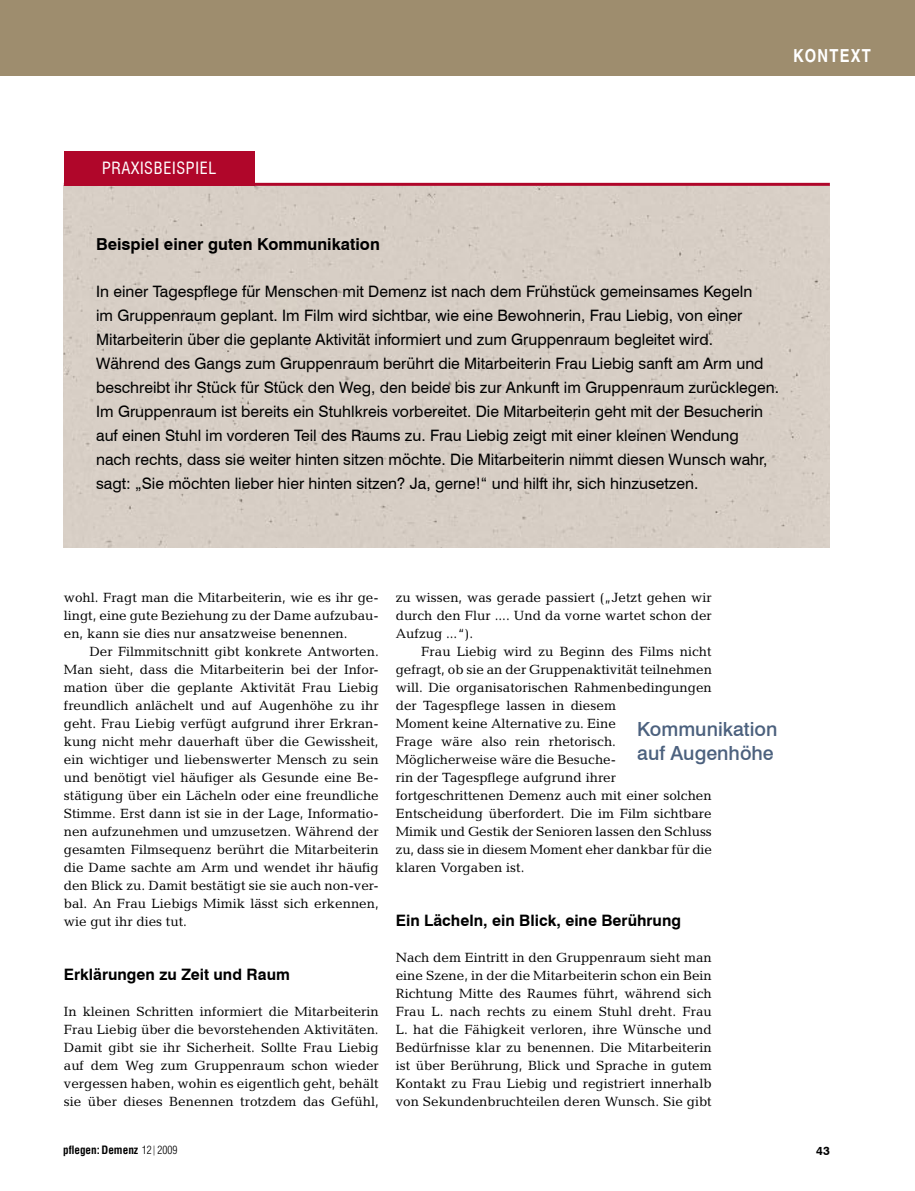
<style>
.page{position:relative;width:915px;height:1191px;background:#fff}
.page>*{position:absolute;margin:0;border:0;box-sizing:border-box;transform-origin:0 0}
.Textinsel{font:500 19.5px/24px "Swiss 721 BT";color:#4c617e}
.t1{font:700 condensed 18px "Helvetica";letter-spacing:.07em;color:#fff}
.Praxisbeispiel_Überschrift{font:700 16.5px "Swiss 721 BT";color:#000}
.t2{font:condensed 16.5px "Swiss 721 BT";letter-spacing:.04em;color:#fff}
.Praxisbeispiel_Fließtext{font:15.75px/24px "Swiss 721 BT";color:#000}
.ZÜ_1{font:700 15.75px "Swiss 721 BT";color:#000}
.Fließtext_mit_Einzug{font:13.5px/18px "Candida";color:#000;text-align:justify}
.t3{font:700 12px "Swiss 721 BT";color:#000}
.t4{font:700 condensed 11.25px "Helvetica";color:#000}
.s1{font-weight:300}
.s2{font-weight:300;font-size:9.9px}
</style>
<div class="page">
<div style="left:0;top:0;width:914px;height:76px;background:#9e8d6e"></div>
<div style="left:64px;top:186px;width:765px;height:362px;background:#d7cec5"></div>
<div style="left:64px;top:151px;width:190px;height:35px;background:#b0062a"></div>
<hr style="left:64px;top:183px;width:765px;height:3px;background:#b0062a">
<p class="t1" style="left:793px;top:45px;width:79px">KONTEXT</p>
<p class="t2" style="left:102px;top:159px;width:116px">PRAXISBEISPIEL</p>
<p class="Praxisbeispiel_Überschrift" style="left:96px;top:234px;width:285px">Beispiel einer guten Kommunikation</p>
<p class="Praxisbeispiel_Fließtext" style="left:96px;top:279px;width:684px">In einer Tagespflege für Menschen mit Demenz ist nach dem Frühstück gemeinsames Kegeln<br>im Gruppenraum geplant. Im Film wird sichtbar, wie eine Bewohnerin, Frau Liebig, von einer Mitarbeiterin über die geplante Aktivität informiert und zum Gruppenraum begleitet wird.<br>Während des Gangs zum Gruppenraum berührt die Mitarbeiterin Frau Liebig sanft am Arm und beschreibt ihr Stück für Stück den Weg, den beide bis zur Ankunft im Gruppenraum zurücklegen.<br>Im Gruppenraum ist bereits ein Stuhlkreis vorbereitet. Die Mitarbeiterin geht mit der Besucherin auf einen Stuhl im vorderen Teil des Raums zu. Frau Liebig zeigt mit einer kleinen Wendung<br>nach rechts, dass sie weiter hinten sitzen möchte. Die Mitarbeiterin nimmt diesen Wunsch wahr, sagt: „Sie möchten lieber hier hinten sitzen? Ja, gerne!“ und hilft ihr, sich hinzusetzen.</p>
<p class="Fließtext_mit_Einzug" style="left:64px;top:588px;width:316px">wohl. Fragt man die Mitarbeiterin, wie es ihr ge&shy;lingt, eine gute Beziehung zu der Dame aufzubau&shy;en, kann sie dies nur ansatzweise benennen.</p>
<p class="Fließtext_mit_Einzug" style="left:64px;top:642px;width:316px;text-indent:26px">Der Filmmitschnitt gibt konkrete Antworten.<br>Man sieht, dass die Mitarbeiterin bei der Infor&shy;mation über die geplante Aktivität Frau Liebig freundlich anlächelt und auf Augenhöhe zu ihr geht. Frau Liebig verfügt aufgrund ihrer Erkran&shy;kung nicht mehr dauerhaft über die Gewissheit, ein wichtiger und liebenswerter Mensch zu sein und benötigt viel häufiger als Gesunde eine Be&shy;stätigung über ein Lächeln oder eine freundliche Stimme. Erst dann ist sie in der Lage, Informatio&shy;nen aufzunehmen und umzusetzen. Während der gesamten Filmsequenz berührt die Mitarbeiterin die Dame sachte am Arm und wendet ihr häufig den Blick zu. Damit bestätigt sie sie auch non-ver&shy;bal. An Frau Liebigs Mimik lässt sich erkennen, wie gut ihr dies tut.</p>
<p class="ZÜ_1" style="left:64px;top:964px;width:227px">Erklärungen zu Zeit und Raum</p>
<p class="Fließtext_mit_Einzug" style="left:64px;top:1002px;width:316px">In kleinen Schritten informiert die Mitarbeiterin Frau Liebig über die bevorstehenden Aktivitäten.<br>Damit gibt sie ihr Sicherheit. Sollte Frau Liebig auf dem Weg zum Gruppenraum schon wieder vergessen haben, wohin es eigentlich geht, behält sie über dieses Benennen trotzdem das Gefühl,</p>
<p class="t4" style="left:63px;top:1143px;width:116px">pflegen: Demenz <span class="s1">12</span> <span class="s2">|</span> <span class="s1">2009</span></p>
<p class="Fließtext_mit_Einzug" style="left:395px;top:588px;width:317px">zu wissen, was gerade passiert („Jetzt gehen wir durch den Flur .... Und da vorne wartet schon der Aufzug ...“).</p>
<p class="Fließtext_mit_Einzug" style="left:395px;top:642px;width:317px;text-align:left;text-indent:26px">Frau Liebig wird zu Beginn des Films nicht gefragt, ob sie an der Gruppenaktivität teilnehmen will. Die organisatorischen Rahmenbedingungen der Tagespflege lassen in diesem<br>Moment keine Alternative zu. Eine<br>Frage wäre also rein rhetorisch.<br>Möglicherweise wäre die Besuche-<br>rin der Tagespflege aufgrund ihrer fortgeschrittenen Demenz auch mit einer solchen Entscheidung überfordert. Die im Film sichtbare Mimik und Gestik der Senioren lassen den Schluss zu, dass sie in diesem Moment eher dankbar für die klaren Vorgaben ist.</p>
<p class="ZÜ_1" style="left:395px;top:910px;width:287px">Ein Lächeln, ein Blick, eine Berührung</p>
<p class="Fließtext_mit_Einzug" style="left:395px;top:948px;width:317px">Nach dem Eintritt in den Gruppenraum sieht man eine Szene, in der die Mitarbeiterin schon ein Bein Richtung Mitte des Raumes führt, während sich Frau L. nach rechts zu einem Stuhl dreht. Frau L. hat die Fähigkeit verloren, ihre Wünsche und Bedürfnisse klar zu benennen. Die Mitarbeiterin ist über Berührung, Blick und Sprache in gutem Kontakt zu Frau Liebig und registriert innerhalb von Sekundenbruchteilen deren Wunsch. Sie gibt</p>
<p class="Textinsel" style="left:637px;top:717px;width:141px">Kommunikation auf Augenhöhe</p>
<p class="t3" style="left:816px;top:1143px;width:15px">43</p>
</div>
